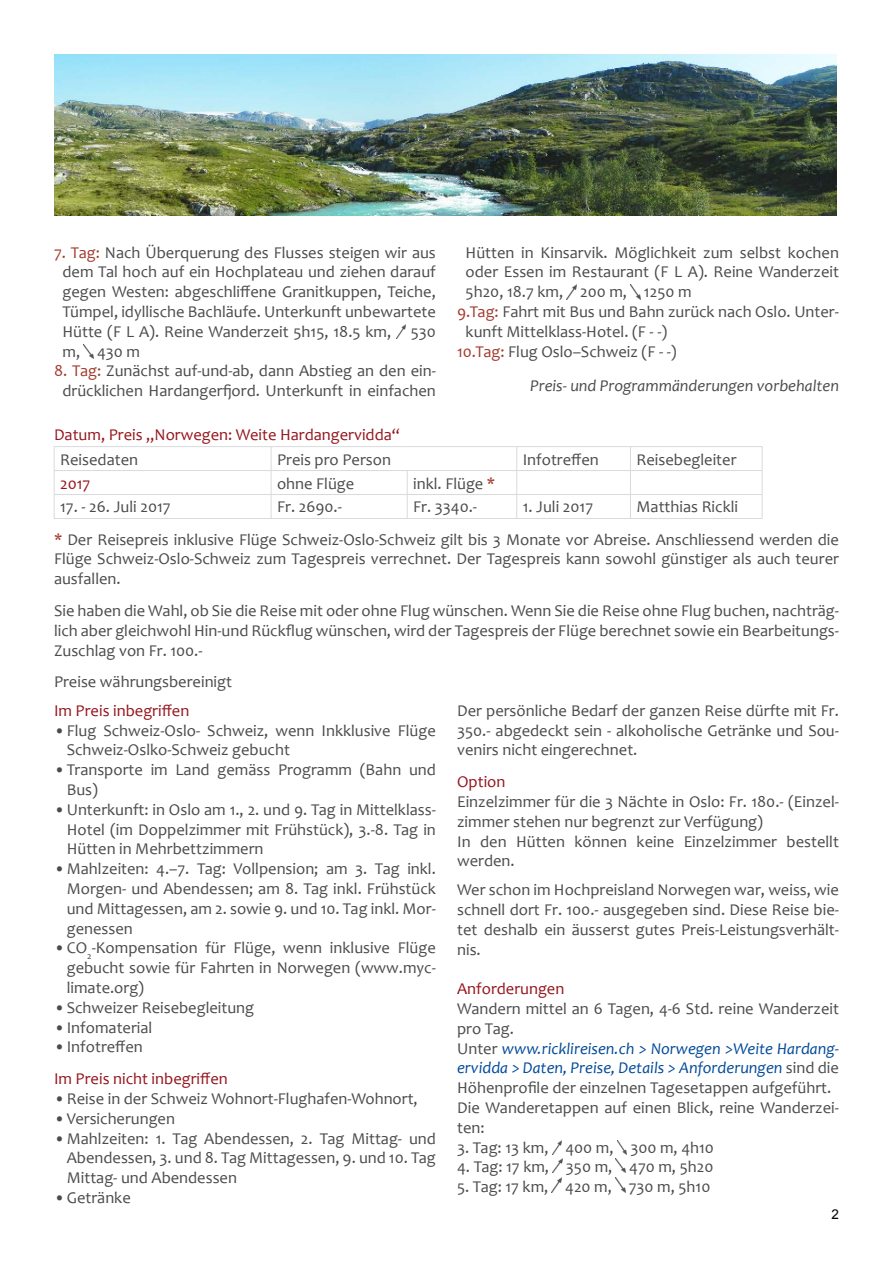
<style>
.page{position:relative;width:893px;height:1263px;background:#fff}
.page>*{position:absolute;margin:0;border:0;box-sizing:border-box;transform-origin:0 0}
.t1{font:16.5px/19.8px "Candara";color:#4b4b4d;text-align:justify}
.t2{font:16.5px "Candara";color:#95151c}
.t3{font:italic 16.5px "Candara";color:#4b4b4d}
.t4{font:13.5px "Arial";color:#000}
.s1{color:#a2392b}
.s2{font-style:italic;color:#004a99}
</style>
<div class="page">
<hr style="left:54px;top:446px;width:217px;height:1px;background:#d9dadb">
<hr style="left:271px;top:446px;width:136px;height:1px;background:#d9dadb">
<hr style="left:407px;top:446px;width:110px;height:1px;background:#d9dadb">
<hr style="left:517px;top:446px;width:113px;height:1px;background:#d9dadb">
<hr style="left:630px;top:446px;width:132px;height:1px;background:#d9dadb">
<hr style="left:54px;top:470px;width:217px;height:1px;background:#d9dadb">
<hr style="left:271px;top:470px;width:136px;height:1px;background:#d9dadb">
<hr style="left:407px;top:470px;width:110px;height:1px;background:#d9dadb">
<hr style="left:517px;top:470px;width:113px;height:1px;background:#d9dadb">
<hr style="left:630px;top:470px;width:132px;height:1px;background:#d9dadb">
<hr style="left:54px;top:494px;width:217px;height:1px;background:#d9dadb">
<svg style="left:54px;top:447px;width:1px;height:71px"></svg>
<hr style="left:271px;top:494px;width:136px;height:1px;background:#d9dadb">
<svg style="left:271px;top:447px;width:1px;height:71px"></svg>
<hr style="left:407px;top:494px;width:110px;height:1px;background:#d9dadb">
<svg style="left:407px;top:471px;width:1px;height:47px"></svg>
<hr style="left:517px;top:494px;width:113px;height:1px;background:#d9dadb">
<svg style="left:516px;top:447px;width:1px;height:71px"></svg>
<hr style="left:630px;top:494px;width:132px;height:1px;background:#d9dadb">
<svg style="left:630px;top:447px;width:1px;height:71px"></svg>
<svg style="left:762px;top:447px;width:1px;height:71px"></svg>
<hr style="left:54px;top:518px;width:217px;height:1px;background:#d9dadb">
<hr style="left:271px;top:518px;width:136px;height:1px;background:#d9dadb">
<hr style="left:407px;top:518px;width:110px;height:1px;background:#d9dadb">
<hr style="left:517px;top:518px;width:113px;height:1px;background:#d9dadb">
<hr style="left:630px;top:518px;width:132px;height:1px;background:#d9dadb">
<img style="left:552px;top:1140px;width:10px;height:15px">
<img style="left:617px;top:1140px;width:10px;height:15px">
<img style="left:553px;top:1159px;width:9px;height:13px">
<img style="left:616px;top:1158px;width:10px;height:14px">
<img style="left:552px;top:1178px;width:10px;height:14px">
<img style="left:615px;top:1178px;width:10px;height:14px">
<img style="left:54px;top:54px;width:782px;height:162px">
<img style="left:396px;top:324px;width:10px;height:15px">
<img style="left:84px;top:344px;width:9px;height:15px">
<img style="left:567px;top:285px;width:9px;height:14px">
<img style="left:631px;top:285px;width:9px;height:14px">
<p class="t1" style="left:62px;top:242px;width:375px;text-indent:-8px"><span class="s1">7. Tag:</span> Nach Überquerung des Flusses steigen wir aus dem Tal hoch auf ein Hochplateau und ziehen darauf gegen Westen: abgeschliffene Granitkuppen, Teiche, Tümpel, idyllische Bachläufe. Unterkunft unbewartete Hütte (F L A). Reine Wanderzeit 5h15, 18.5 km, 530 m, 430 m</p>
<p class="t1" style="left:54px;top:361px;width:383px;text-align:center"><span class="s1">8. Tag:</span> Zunächst auf-und-ab, dann Abstieg an den ein&shy;drücklichen Hardangerfjord. Unterkunft in einfachen</p>
<p class="t1" style="left:466px;top:242px;width:375px">Hütten in Kinsarvik. Möglichkeit zum selbst kochen</p>
<p class="t1" style="left:466px;top:262px;width:375px">oder Essen im Restaurant (F L A). Reine Wanderzeit</p>
<p class="t1" style="left:466px;top:282px;width:227px">5h20, 18.7 km, 200 m, 1250 m</p>
<p class="t1" style="left:457px;top:302px;width:383px"><span class="s1">9.Tag:</span> Fahrt mit Bus und Bahn zurück nach Oslo. Unter-</p>
<p class="t1" style="left:466px;top:321px;width:203px">kunft Mittelklass-Hotel. (F - -)</p>
<p class="t1" style="left:457px;top:341px;width:221px"><span class="s1">10.Tag:</span> Flug Oslo–Schweiz (F - -)</p>
<p class="t3" style="left:530px;top:375px;width:310px">Preis- und Programmänderungen vorbehalten</p>
<p class="t2" style="left:54px;top:425px;width:348px">Datum, Preis „Norwegen: Weite Hardangervidda“</p>
<p class="t1" style="left:60px;top:449px;width:79px">Reisedaten</p>
<p class="t1" style="left:277px;top:449px;width:115px">Preis pro Person</p>
<p class="t1" style="left:523px;top:449px;width:78px">Infotreffen</p>
<p class="t1" style="left:636px;top:449px;width:102px">Reisebegleiter</p>
<p class="t2" style="left:60px;top:473px;width:32px">2017</p>
<p class="t1" style="left:277px;top:473px;width:79px">ohne Flüge</p>
<p class="t1" style="left:413px;top:473px;width:84px">inkl. Flüge <span class="s1">*</span></p>
<p class="t1" style="left:60px;top:497px;width:112px">17. - 26. Juli 2017</p>
<p class="t1" style="left:277px;top:497px;width:66px">Fr. 2690.-</p>
<p class="t1" style="left:413px;top:497px;width:65px">Fr. 3340.-</p>
<p class="t1" style="left:523px;top:497px;width:72px">1. Juli 2017</p>
<p class="t1" style="left:54px;top:491px;width:786px;line-height:32.1px;text-indent:582px">Matthias Rickli<br><span class="s1">*</span> Der Reisepreis inklusive Flüge Schweiz-Oslo-Schweiz gilt bis 3 Monate vor Abreise. Anschliessend werden die</p>
<p class="t1" style="left:54px;top:549px;width:786px">Flüge Schweiz-Oslo-Schweiz zum Tagespreis verrechnet. Der Tagespreis kann sowohl günstiger als auch teurer ausfallen.</p>
<p class="t1" style="left:54px;top:601px;width:786px">Sie haben die Wahl, ob Sie die Reise mit oder ohne Flug wünschen. Wenn Sie die Reise ohne Flug buchen, nachträg&shy;lich aber gleichwohl Hin-und Rückflug wünschen, wird der Tagespreis der Flüge berechnet sowie ein Bearbeitungs-Zuschlag von Fr. 100.-</p>
<p class="t1" style="left:54px;top:672px;width:180px">Preise währungsbereinigt</p>
<p class="t2" style="left:54px;top:700px;width:137px">Im Preis inbegriffen</p>
<p class="t1" style="left:67px;top:720px;width:371px;text-indent:-13px">•Flug Schweiz-Oslo- Schweiz, wenn Inkklusive Flüge<br>Schweiz-Oslko-Schweiz gebucht</p>
<p class="t1" style="left:67px;top:760px;width:371px;text-indent:-13px">•Transporte im Land gemäss Programm (Bahn und<br>Bus)</p>
<p class="t1" style="left:67px;top:799px;width:371px;text-indent:-13px">•Unterkunft: in Oslo am 1., 2. und 9. Tag in Mittelklass-Hotel (im Doppelzimmer mit Frühstück), 3.-8. Tag in Hütten in Mehrbettzimmern</p>
<p class="t1" style="left:67px;top:859px;width:371px;text-indent:-13px">•Mahlzeiten: 4.–7. Tag: Vollpension; am 3. Tag inkl.<br>Morgen- und Abendessen; am 8. Tag inkl. Frühstück und Mittagessen, am 2. sowie 9. und 10. Tag inkl. Mor&shy;genessen</p>
<p class="t1" style="left:67px;top:938px;width:371px;text-indent:-13px">•CO<sub>2</sub>-Kompensation für Flüge, wenn inklusive Flüge gebucht sowie für Fahrten in Norwegen (www.myc&shy;limate.org)</p>
<p class="t1" style="left:54px;top:997px;width:202px">•Schweizer Reisebegleitung</p>
<p class="t1" style="left:54px;top:1017px;width:100px">•Infomaterial</p>
<p class="t1" style="left:54px;top:1037px;width:90px">•Infotreffen</p>
<p class="t2" style="left:54px;top:1069px;width:175px">Im Preis nicht inbegriffen</p>
<p class="t1" style="left:54px;top:1089px;width:365px">•Reise in der Schweiz Wohnort-Flughafen-Wohnort,</p>
<p class="t1" style="left:54px;top:1108px;width:123px">•Versicherungen</p>
<p class="t1" style="left:67px;top:1128px;width:371px;text-indent:-13px">•Mahlzeiten: 1. Tag Abendessen, 2. Tag Mittag- und Abendessen, 3. und 8. Tag Mittagessen, 9. und 10. Tag Mittag- und Abendessen</p>
<p class="t1" style="left:54px;top:1188px;width:78px">•Getränke</p>
<p class="t1" style="left:457px;top:700px;width:383px">Der persönliche Bedarf der ganzen Reise dürfte mit Fr.<br>350.- abgedeckt sein - alkoholische Getränke und Sou&shy;venirs nicht eingerechnet.</p>
<p class="t2" style="left:457px;top:772px;width:50px">Option</p>
<p class="t1" style="left:457px;top:792px;width:383px;text-align:left">Einzelzimmer für die 3 Nächte in Oslo: Fr. 180.- (Einzel&shy;zimmer stehen nur begrenzt zur Verfügung)<br>In den Hütten können keine Einzelzimmer bestellt werden.</p>
<p class="t1" style="left:457px;top:880px;width:383px">Wer schon im Hochpreisland Norwegen war, weiss, wie schnell dort Fr. 100.- ausgegeben sind. Diese Reise bie&shy;tet deshalb ein äusserst gutes Preis-Leistungsverhält&shy;nis.</p>
<p class="t2" style="left:457px;top:979px;width:109px">Anforderungen</p>
<p class="t1" style="left:457px;top:999px;width:383px;text-align:left">Wandern mittel an 6 Tagen, 4-6 Std. reine Wanderzeit pro Tag.<br>Unter <span class="s2">www.ricklireisen.ch &gt; Norwegen &gt;Weite Hardang&shy;ervidda &gt; Daten, Preise, Details &gt; Anforderungen</span> sind die Höhenprofile der einzelnen Tagesetappen aufgeführt.<br>Die Wanderetappen auf einen Blick, reine Wanderzei&shy;ten:</p>
<p class="t1" style="left:457px;top:1137px;width:258px">3. Tag: 13 km, 400 m, 300 m, 4h10</p>
<p class="t1" style="left:457px;top:1157px;width:258px">4. Tag: 17 km, 350 m, 470 m, 5h20</p>
<p class="t1" style="left:457px;top:1177px;width:255px">5. Tag: 17 km, 420 m, 730 m, 5h10</p>
<p class="t4" style="left:831px;top:1205px;width:9px">2</p>
</div>
